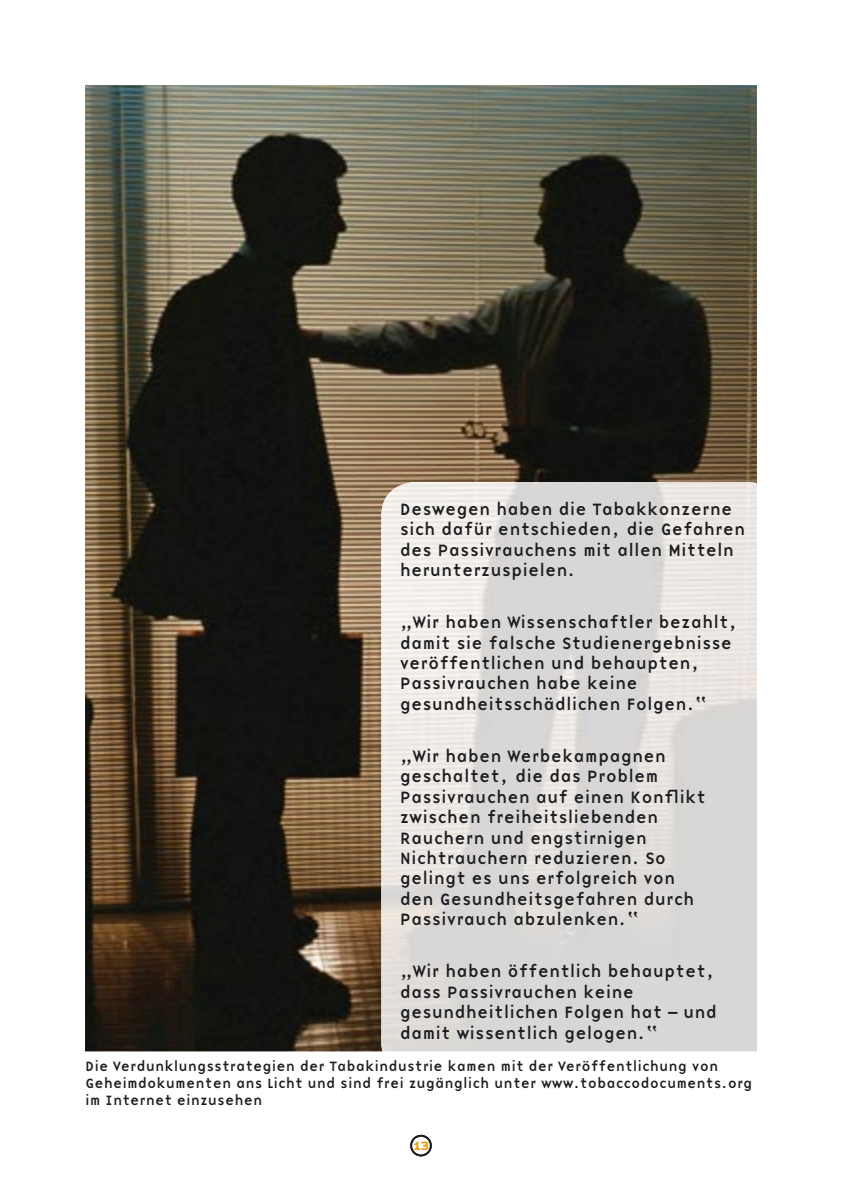
<style>
.page{position:relative;width:842px;height:1191px;background:#fff}
.page>*{position:absolute;margin:0;border:0;box-sizing:border-box;transform-origin:0 0}
.t1{font:17px/20.4px "Base Nine";color:#1b1c20}
.t2{font:16px "Base Nine Small Caps";color:#ea9700}
.t3{font:14px/16.8px "Base Nine";color:#1b1c20}
</style>
<div class="page">
<img style="left:85px;top:85px;width:672px;height:966px">
<svg style="left:410px;top:1134px;width:22px;height:22px"></svg>
<img style="left:381px;top:482px;width:376px;height:569px">
<p class="t1" style="left:400px;top:498px;width:347px">Deswegen haben die Tabakkonzerne sich dafür entschieden, die Gefahren des Passivrauchens mit allen Mitteln herunterzuspielen.</p>
<p class="t1" style="left:400px;top:612px;width:340px">„Wir haben Wissenschaftler bezahlt, damit sie falsche Studienergebnisse veröffentlichen und behaupten, Passivrauchen habe keine gesundheitsschädlichen Folgen.“</p>
<p class="t1" style="left:400px;top:745px;width:308px">„Wir haben Werbekampagnen geschaltet, die das Problem<br>Passivrauchen auf einen Konflikt zwischen freiheitsliebenden<br>Rauchern und engstirnigen<br>Nichtrauchern reduzieren. So gelingt es uns erfolgreich von den Gesundheitsgefahren durch<br>Passivrauch abzulenken.“</p>
<p class="t1" style="left:400px;top:961px;width:319px">„Wir haben öffentlich behauptet, dass Passivrauchen keine gesundheitlichen Folgen hat – und damit wissentlich gelogen.“</p>
<p class="t3" style="left:85px;top:1057px;width:669px">Die Verdunklungsstrategien der Tabakindustrie kamen mit der Veröffentlichung von<br>Geheimdokumenten ans Licht und sind frei zugänglich unter www.tobaccodocuments.org im Internet einzusehen</p>
<p class="t2" style="left:412px;top:1133px;width:20px">13</p>
</div>
